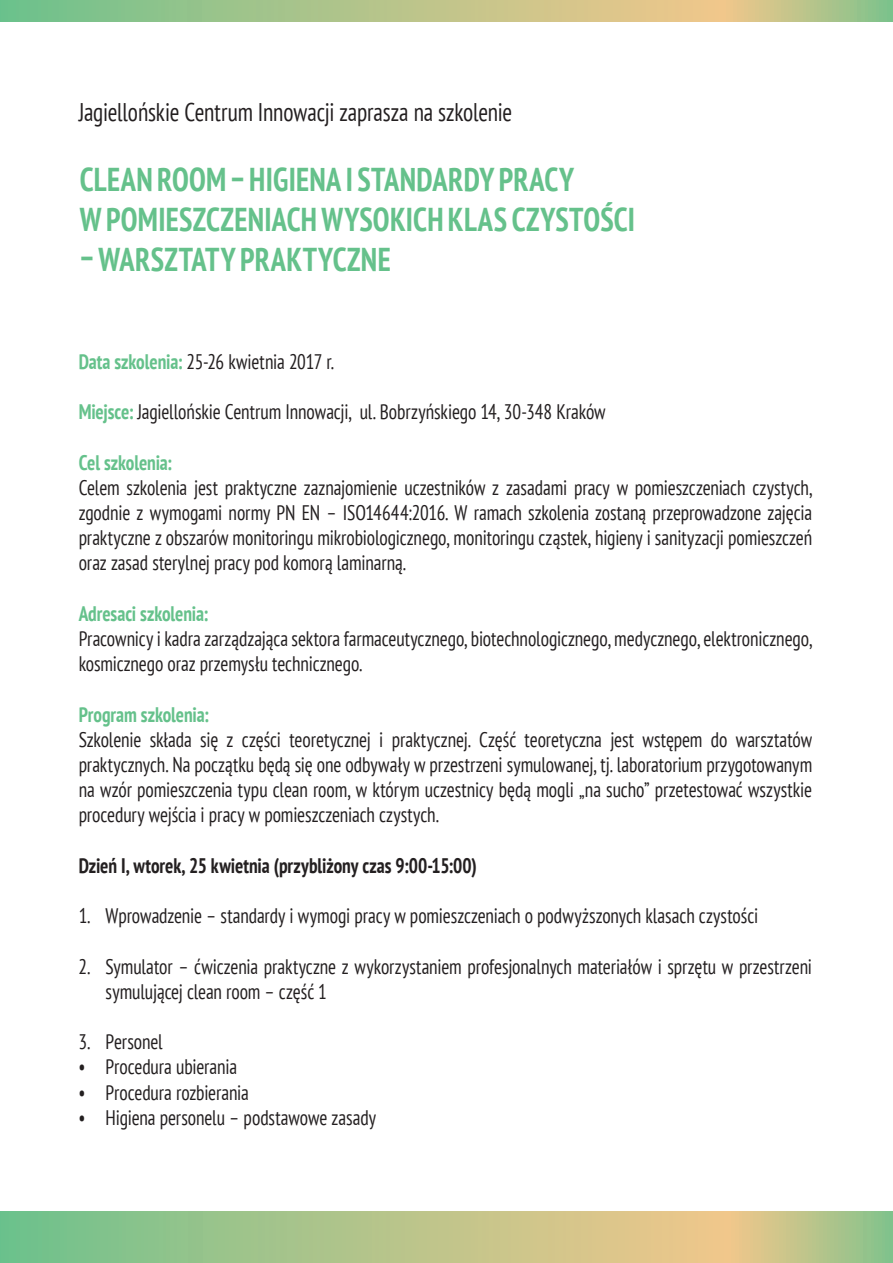
<style>
.page{position:relative;width:893px;height:1263px;background:#fff}
.page>*{position:absolute;margin:0;border:0;box-sizing:border-box;transform-origin:0 0}
.t1{font:700 condensed 33px/39.6px "PT Sans";letter-spacing:.01em;color:#65c18b;scale:.92 1}
.t2{font:condensed 25.5px "PT Sans";letter-spacing:-.005em;color:#231f20;scale:.92 1}
.t3{font:condensed 21px/25.2px "PT Sans";letter-spacing:-.005em;color:#231f20;text-align:justify;scale:.92 1}
.t4{font:700 condensed 21px "PT Sans";letter-spacing:-.005em;color:#231f20;scale:.92 1}
.t5{font:700 condensed 21px "PT Sans";letter-spacing:-.005em;color:#65c18b;scale:.92 1}
.s1{font-weight:700;color:#65c18b}
</style>
<div class="page">
<svg style="left:0;top:0;width:893px;height:21px;background:#b2c48b"></svg>
<svg style="left:0;top:1212px;width:893px;height:51px;background:#b2c48b"></svg>
<p class="t2" style="left:79px;top:96px;width:473px">Jagiellońskie Centrum Innowacji zaprasza na szkolenie</p>
<h1 class="t1" style="left:79px;top:159px;width:606px">Clean room – higiena i standardy pracy<br>w pomieszczeniach wysokich klas czystości –warsztaty praktyczne</h1>
<p class="t3" style="left:79px;top:348px;width:279px"><span class="s1">Data szkolenia:</span> 25-26 kwietnia 2017 r.</p>
<p class="t3" style="left:79px;top:399px;width:574px"><span class="s1">Miejsce:</span> Jagiellońskie Centrum Innowacji, ul. Bobrzyńskiego 14, 30-348 Kraków</p>
<p class="t5" style="left:79px;top:448px;width:103px">Cel szkolenia:</p>
<p class="t3" style="left:79px;top:474px;width:799px">Celem szkolenia jest praktyczne zaznajomienie uczestników z zasadami pracy w pomieszczeniach czystych, zgodnie z wymogami normy PN EN – ISO14644:2016. W ramach szkolenia zostaną przeprowadzone zajęcia praktyczne z obszarów monitoringu mikrobiologicznego, monitoringu cząstek, higieny i sanityzacji pomieszczeń oraz zasad sterylnej pracy pod komorą laminarną.</p>
<p class="t5" style="left:79px;top:599px;width:142px">Adresaci szkolenia:</p>
<p class="t3" style="left:79px;top:625px;width:799px">Pracownicy i kadra zarządzająca sektora farmaceutycznego, biotechnologicznego, medycznego, elektronicznego, kosmicznego oraz przemysłu technicznego.</p>
<p class="t5" style="left:79px;top:700px;width:143px">Program szkolenia:</p>
<p class="t3" style="left:79px;top:726px;width:799px">Szkolenie składa się z części teoretycznej i praktycznej. Część teoretyczna jest wstępem do warsztatów praktycznych. Na początku będą się one odbywały w przestrzeni symulowanej, tj. laboratorium przygotowanym na wzór pomieszczenia typu clean room, w którym uczestnicy będą mogli „na sucho” przetestować wszystkie procedury wejścia i pracy w pomieszczeniach czystych.</p>
<p class="t4" style="left:79px;top:851px;width:434px">Dzień I, wtorek, 25 kwietnia (przybliżony czas 9:00-15:00)</p>
<p class="t3" style="left:79px;top:903px;width:740px">1. Wprowadzenie – standardy i wymogi pracy w pomieszczeniach o podwyższonych klasach czystości</p>
<p class="t3" style="left:106px;top:953px;width:769px;text-indent:-27px">2. Symulator – ćwiczenia praktyczne z wykorzystaniem profesjonalnych materiałów i sprzętu w przestrzeni symulującej clean room – część 1</p>
<p class="t3" style="left:79px;top:1029px;width:93px">3. Personel</p>
<p class="t3" style="left:79px;top:1054px;width:174px">• Procedura ubierania</p>
<p class="t3" style="left:79px;top:1079px;width:187px">• Procedura rozbierania</p>
<p class="t3" style="left:79px;top:1104px;width:325px">• Higiena personelu – podstawowe zasady</p>
</div>
